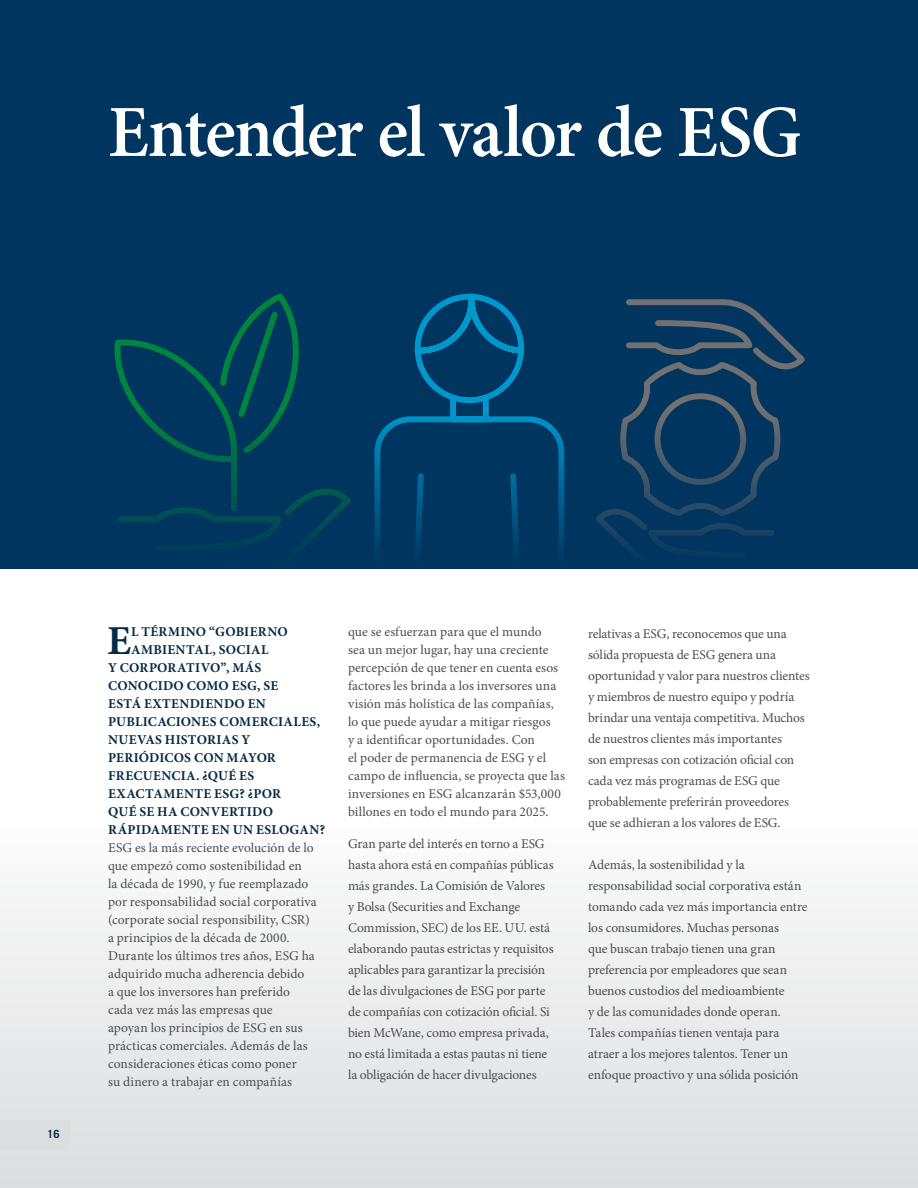
<style>
.page{position:relative;width:918px;height:1188px;background:#fff}
.page>*{position:absolute;margin:0;border:0;box-sizing:border-box;transform-origin:0 0}
.Headline{font:600 73.5px "Minion Pro";letter-spacing:-.025em;color:#fff;scale:.96 1}
.Body_Intro{font:700 41.25px "Minion Pro";color:#052b48}
.Body{font:13.5px/21px "Minion Pro";letter-spacing:-.01em;color:#4d4d4f}
.Body_Intro-2{font:13.5px/18px "Minion Pro";letter-spacing:.005em;color:#4d4d4f}
.Body_Intro-3{font:700 13.5px "Minion Pro";letter-spacing:.02em;color:#052b48}
.Body_Intro-4{font:700 13.5px "Minion Pro";color:#052b48}
.t1{font:700 11.25px "Trade Gothic LT Std";color:#052b48}
</style>
<div class="page">
<div style="left:0;top:755px;width:918px;height:433px;background:linear-gradient(to bottom,#fff,#dcddde)"></div>
<div style="left:0;top:0;width:918px;height:568px;background:#00355f"></div>
<svg style="left:114px;top:293px;width:237px;height:252px"></svg>
<svg style="left:374px;top:293px;width:191px;height:258px"></svg>
<svg style="left:596px;top:299px;width:209px;height:252px"></svg>
<div style="left:0;top:1120px;width:70px;height:28px;background:#dcddde"></div>
<p class="Headline" style="left:108px;top:82px;width:724px">Entender el valor de ESG</p>
<p class="t1" style="left:47px;top:1127px;width:14px">16</p>
<p class="Body_Intro" style="left:107px;top:612px;width:25px">E</p>
<p class="Body_Intro-3" style="left:131px;top:622px;width:158px">L TÉRMINO “GOBIERNO</p>
<p class="Body_Intro-3" style="left:131px;top:640px;width:139px">AMBIENTAL, SOCIAL</p>
<p class="Body_Intro-3" style="left:108px;top:658px;width:155px">Y CORPORATIVO”, MÁS</p>
<p class="Body_Intro-3" style="left:108px;top:676px;width:172px">CONOCIDO COMO ESG, SE</p>
<p class="Body_Intro-3" style="left:108px;top:694px;width:159px">ESTÁ EXTENDIENDO EN</p>
<p class="Body_Intro-3" style="left:108px;top:712px;width:214px">PUBLICACIONES COMERCIALES,</p>
<p class="Body_Intro-3" style="left:108px;top:730px;width:144px">NUEVAS HISTORIAS Y</p>
<p class="Body_Intro-4" style="left:108px;top:748px;width:169px">PERIÓDICOS CON MAYOR</p>
<p class="Body_Intro-3" style="left:108px;top:766px;width:148px">FRECUENCIA. ¿QUÉ ES</p>
<p class="Body_Intro-3" style="left:108px;top:784px;width:174px">EXACTAMENTE ESG? ¿POR</p>
<p class="Body_Intro-3" style="left:108px;top:802px;width:166px">QUÉ SE HA CONVERTIDO</p>
<p class="Body_Intro-3" style="left:108px;top:820px;width:219px">RÁPIDAMENTE EN UN ESLOGAN?</p>
<p class="Body_Intro-2" style="left:108px;top:839px;width:207px">ESG es la más reciente evolución de lo</p>
<p class="Body_Intro-2" style="left:108px;top:857px;width:195px">que empezó como sostenibilidad en</p>
<p class="Body_Intro-2" style="left:108px;top:875px;width:202px">la década de 1990, y fue reemplazado</p>
<p class="Body_Intro-2" style="left:108px;top:893px;width:210px">por responsabilidad social corporativa</p>
<p class="Body_Intro-2" style="left:108px;top:911px;width:203px">(corporate social responsibility, CSR)</p>
<p class="Body_Intro-2" style="left:108px;top:929px;width:183px">a principios de la década de 2000.</p>
<p class="Body_Intro-2" style="left:108px;top:947px;width:208px">Durante los últimos tres años, ESG ha</p>
<p class="Body_Intro-2" style="left:108px;top:965px;width:198px">adquirido mucha adherencia debido</p>
<p class="Body_Intro-2" style="left:108px;top:983px;width:183px">a que los inversores han preferido</p>
<p class="Body_Intro-2" style="left:108px;top:1001px;width:166px">cada vez más las empresas que</p>
<p class="Body_Intro-2" style="left:108px;top:1019px;width:196px">apoyan los principios de ESG en sus</p>
<p class="Body_Intro-2" style="left:108px;top:1037px;width:201px">prácticas comerciales. Además de las</p>
<p class="Body_Intro-2" style="left:108px;top:1055px;width:190px">consideraciones éticas como poner</p>
<p class="Body_Intro-2" style="left:108px;top:1073px;width:186px">su dinero a trabajar en compañías</p>
<p class="Body_Intro-2" style="left:348px;top:623px;width:218px">que se esfuerzan para que el mundo<br>sea un mejor lugar, hay una creciente percepción de que tener en cuenta esos factores les brinda a los inversores una visión más holística de las compañías, lo que puede ayudar a mitigar riesgos<br>y a identificar oportunidades. Con<br>el poder de permanencia de ESG y el campo de influencia, se proyecta que las inversiones en ESG alcanzarán $53,000 billones en todo el mundo para 2025.</p>
<p class="Body" style="left:348px;top:833px;width:207px">Gran parte del interés en torno a ESG hasta ahora está en compañías públicas más grandes. La Comisión de Valores y Bolsa (Securities and Exchange Commission, SEC) de los EE. UU. está elaborando pautas estrictas y requisitos aplicables para garantizar la precisión de las divulgaciones de ESG por parte de compañías con cotización oficial. Si bien McWane, como empresa privada, no está limitada a estas pautas ni tiene la obligación de hacer divulgaciones</p>
<p class="Body" style="left:588px;top:623px;width:223px">relativas a ESG, reconocemos que una sólida propuesta de ESG genera una oportunidad y valor para nuestros clientes y miembros de nuestro equipo y podría brindar una ventaja competitiva. Muchos de nuestros clientes más importantes<br>son empresas con cotización oficial con cada vez más programas de ESG que probablemente preferirán proveedores que se adhieran a los valores de ESG.</p>
<p class="Body" style="left:588px;top:854px;width:221px">Además, la sostenibilidad y la responsabilidad social corporativa están tomando cada vez más importancia entre los consumidores. Muchas personas<br>que buscan trabajo tienen una gran preferencia por empleadores que sean buenos custodios del medioambiente<br>y de las comunidades donde operan.<br>Tales compañías tienen ventaja para atraer a los mejores talentos. Tener un enfoque proactivo y una sólida posición</p>
</div>
